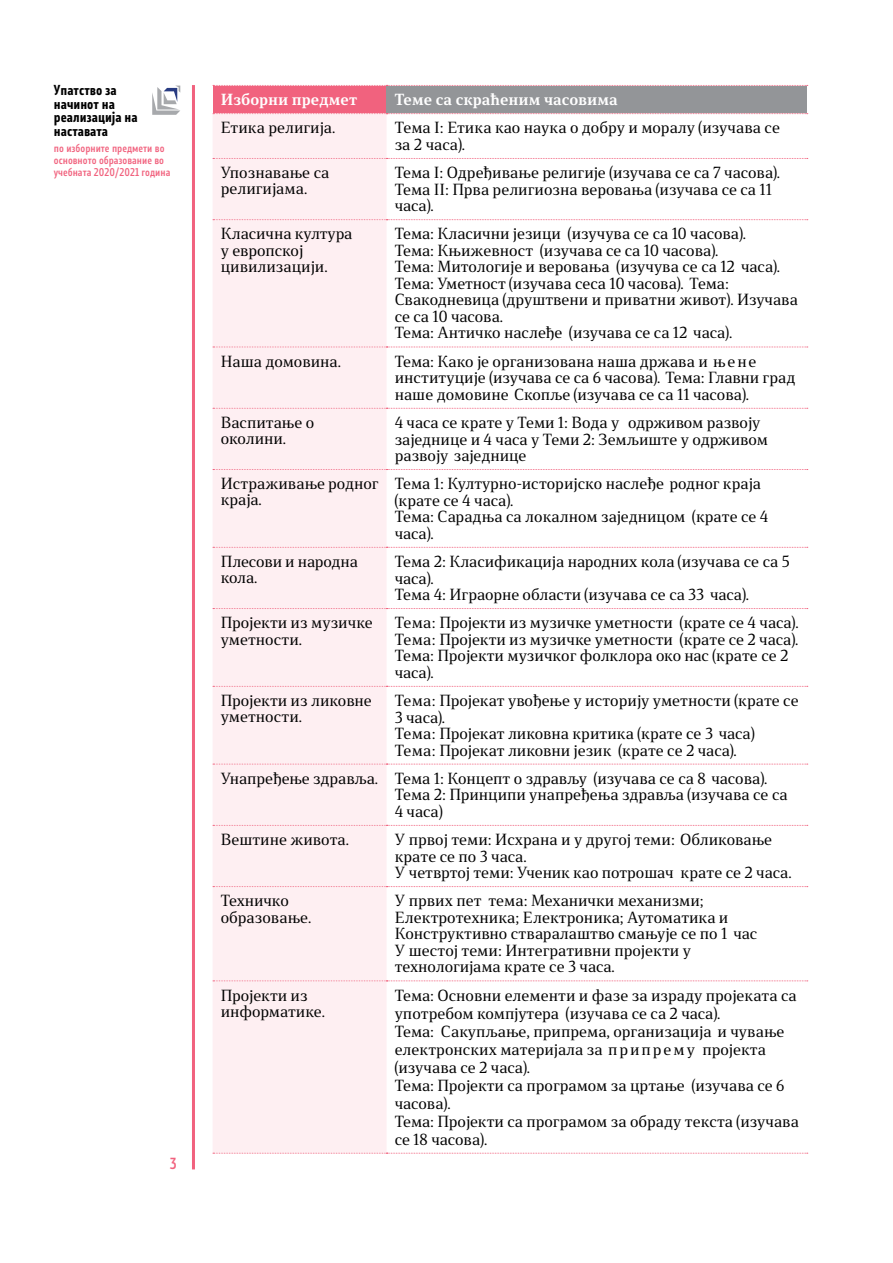
<style>
.page{position:relative;width:893px;height:1263px;background:#fff}
.page>*{position:absolute;margin:0;border:0;box-sizing:border-box;transform-origin:0 0}
.t1{font:15px/16.5px "Stobi Serif";color:#000}
.t2{font:700 15px "Stobi Serif";color:#fff}
.t3{font:500 15px "Stobi Sans Cn";color:#f1627e}
.t4{font:700 13.5px/13.5px "Stobi Sans Cn";color:#000}
.t5{font:500 10.5px/11.9px "Stobi Sans Cn";color:#f1627e}
</style>
<div class="page">
<hr style="left:192px;top:85px;width:3px;height:1084px;background:#f1627e">
<svg style="left:152px;top:86px;width:28px;height:29px"></svg>
<div style="left:213px;top:85px;width:174px;height:29px;background:#f1627e"></div>
<div style="left:387px;top:85px;width:420px;height:29px;background:#939598"></div>
<div style="left:213px;top:114px;width:174px;height:1039px;background:#feeff2"></div>
<svg style="left:214px;top:85px;width:594px;height:1px"></svg>
<svg style="left:213px;top:113px;width:595px;height:1px"></svg>
<svg style="left:213px;top:158px;width:595px;height:1px"></svg>
<svg style="left:213px;top:219px;width:595px;height:1px"></svg>
<svg style="left:213px;top:347px;width:595px;height:1px"></svg>
<svg style="left:213px;top:408px;width:595px;height:1px"></svg>
<svg style="left:213px;top:469px;width:595px;height:1px"></svg>
<svg style="left:213px;top:547px;width:595px;height:1px"></svg>
<svg style="left:213px;top:608px;width:595px;height:1px"></svg>
<svg style="left:213px;top:686px;width:595px;height:1px"></svg>
<svg style="left:213px;top:764px;width:595px;height:1px"></svg>
<svg style="left:213px;top:825px;width:595px;height:1px"></svg>
<svg style="left:213px;top:886px;width:595px;height:1px"></svg>
<svg style="left:213px;top:980px;width:595px;height:1px"></svg>
<svg style="left:213px;top:1153px;width:595px;height:1px"></svg>
<p class="t4" style="left:54px;top:83px;width:85px">Упатство за начинот на реализација на наставата</p>
<p class="t2" style="left:221px;top:89px;width:138px">Изборни предмет</p>
<p class="t2" style="left:395px;top:89px;width:224px">Теме са скраħеним часовима</p>
<p class="t1" style="left:221px;top:119px;width:116px">Етика религија.</p>
<p class="t1" style="left:395px;top:119px;width:387px">Тема I: Етика као наука о добру и моралу (изучава се за 2 часа).</p>
<p class="t1" style="left:221px;top:164px;width:110px">Упознавање са религијама.</p>
<p class="t1" style="left:395px;top:164px;width:387px">Тема I: Одређивање религије (изучава се са 7 часова).<br>Тема II: Прва религиозна веровања (изучава се са 11 часа).</p>
<p class="t1" style="left:221px;top:225px;width:133px">Класична култура у европској цивилизацији.</p>
<p class="t1" style="left:395px;top:225px;width:405px">Тема: Класични језици (изучува се са 10 часова).<br>Тема: Књижевност (изучава се са 10 часова).<br>Тема: Митологије и веровања (изучува се са 12 часа).<br>Тема: Уметност (изучава сеса 10 часова). Тема:<br>Свакодневица (друштвени и приватни живот). Изучава се са 10 часова.<br>Тема: Античко наслеђе (изучава се са 12 часа).</p>
<p class="t1" style="left:221px;top:353px;width:122px">Наша домовина.</p>
<p class="t1" style="left:395px;top:353px;width:402px">Тема: Како је организована наша држава и њ е н е институције (изучава се са 6 часова). Тема: Главни град наше домовине Скопље (изучава се са 11 часова).</p>
<p class="t1" style="left:221px;top:414px;width:95px">Васпитање о околини.</p>
<p class="t1" style="left:395px;top:414px;width:375px">4 часа се крате у Теми 1: Вода у одрживом развоју заједнице и 4 часа у Теми 2: Земљиште у одрживом развоју заједнице</p>
<p class="t1" style="left:221px;top:475px;width:159px">Истраживање родног краја.</p>
<p class="t1" style="left:395px;top:475px;width:375px">Тема 1: Културно-историјско наслеђе родног краја (крате се 4 часа).<br>Тема: Сарадња са локалном заједницом (крате се 4 часа).</p>
<p class="t1" style="left:221px;top:553px;width:139px">Плесови и народна кола.</p>
<p class="t1" style="left:395px;top:553px;width:396px">Тема 2: Класификација народних кола (изучава се са 5 часа).<br>Тема 4: Играорне области (изучава се са 33 часа).</p>
<p class="t1" style="left:221px;top:614px;width:154px">Пројекти из музичке уметности.</p>
<p class="t1" style="left:395px;top:614px;width:405px">Тема: Пројекти из музичке уметности (крате се 4 часа).<br>Тема: Пројекти из музичке уметности (крате се 2 часа).<br>Тема: Пројекти музичког фолклора око нас (крате се 2 часа).</p>
<p class="t1" style="left:221px;top:692px;width:153px">Пројекти из ликовне уметности.</p>
<p class="t1" style="left:395px;top:692px;width:405px">Тема: Пројекат увођење у историју уметности (крате се 3 часа).<br>Тема: Пројекат ликовна критика (крате се 3 часа)<br>Тема: Пројекат ликовни језик (крате се 2 часа).</p>
<p class="t1" style="left:395px;top:770px;width:395px;text-indent:-174px">Унапређење здравља. Тема 1: Концепт о здрављу (изучава се са 8 часова).<br>Тема 2: Принципи унапређења здравља (изучава се са<br>4 часа)</p>
<p class="t1" style="left:221px;top:831px;width:130px">Вештине живота.</p>
<p class="t1" style="left:395px;top:831px;width:398px">У првој теми: Исхрана и у другој теми: Обликовање крате се по 3 часа.<br>У четвртој теми: Ученик као потрошач крате се 2 часа.</p>
<p class="t1" style="left:221px;top:892px;width:92px">Техничко образовање.</p>
<p class="t1" style="left:395px;top:892px;width:364px">У првих пет тема: Механички механизми; Електротехника; Електроника; Аутоматика и Конструктивно стваралаштво смањује се по 1 час У шестој теми: Интегративни пројекти у технологијама крате се 3 часа.</p>
<p class="t1" style="left:221px;top:987px;width:106px">Пројекти из информатике.</p>
<p class="t1" style="left:395px;top:986px;width:406px;line-height:18px">Тема: Основни елементи и фазе за израду пројеката са употребом компјутера (изучава се са 2 часа).<br>Тема: Сакупљање, припрема, организација и чување електронских материјала за п р и п р е м у пројекта (изучава се 2 часа).<br>Тема: Пројекти са програмом за цртање (изучава се 6 часова).<br>Тема: Пројекти са програмом за обраду текста (изучава се 18 часова).</p>
<p class="t5" style="left:54px;top:142px;width:118px">по изборните предмети во основното образование во учебната 2020/2021 година</p>
<p class="t3" style="left:170px;top:1153px;width:8px">3</p>
</div>
